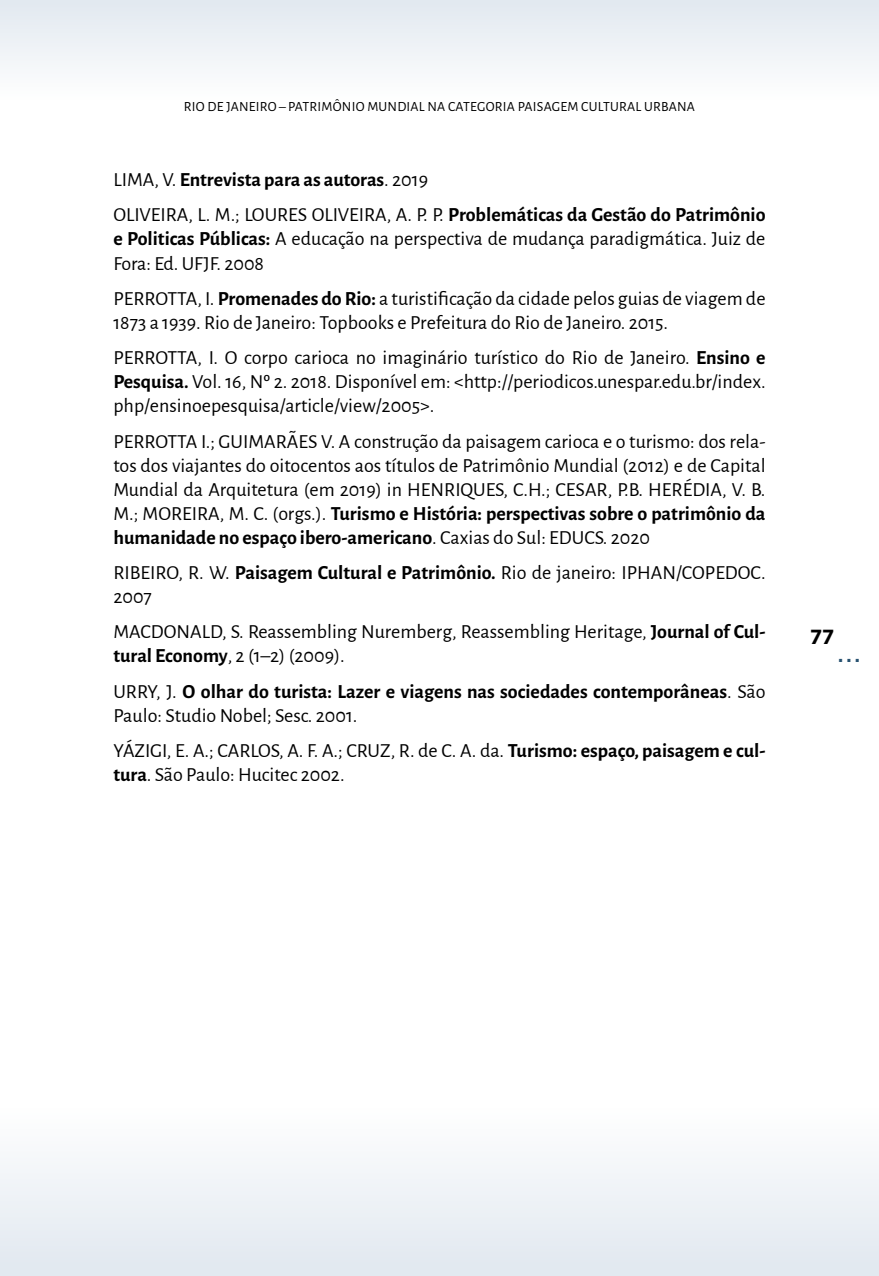
<style>
.page{position:relative;width:879px;height:1276px;background:#fff}
.page>*{position:absolute;margin:0;border:0;box-sizing:border-box;transform-origin:0 0}
.t1{font:700 22px "Eurose";color:#275170}
.t2{font:700 22px "Myriad Pro";color:#000}
.t3{font:20px/24px "Alegreya Sans";color:#000}
.t4{font:700 20px/35.4px "Alegreya Sans";color:#000}
.t5{font:14px "Alegreya Sans SC";letter-spacing:.015em;color:#000}
.s1{font-weight:400}
.s2{font-weight:700}
</style>
<div class="page">
<div style="left:0;top:0;width:879px;height:255px;background:linear-gradient(to bottom,#ecf0f5,#fff)"></div>
<div style="left:0;top:1057px;width:879px;height:219px;background:linear-gradient(to bottom,#fff,#e2e9f0)"></div>
<p class="t5" style="left:184px;top:97px;width:512px">RIO DE JANEIRO – PATRIMÔNIO MUNDIAL NA CATEGORIA PAISAGEM CULTURAL URBANA</p>
<p class="t4" style="left:113px;top:161px;width:653px"><span class="s1">LIMA, V.</span> Entrevista para as autoras<span class="s1">. 2019<br>OLIVEIRA, L. M.; LOURES OLIVEIRA, A. P. P.</span> Problemáticas da Gestão do Patrimônio</p>
<p class="t3" style="left:113px;top:226px;width:653px"><span class="s2">e Politicas Públicas:</span> A educação na perspectiva de mudança paradigmática. Juiz de<br>Fora: Ed. UFJF. 2008</p>
<p class="t3" style="left:113px;top:285px;width:653px">PERROTTA, I. <span class="s2">Promenades do Rio:</span> a turistificação da cidade pelos guias de viagem de<br>1873 a 1939. Rio de Janeiro: Topbooks e Prefeitura do Rio de Janeiro. 2015.</p>
<p class="t3" style="left:113px;top:345px;width:654px;text-align:justify">PERROTTA, I. O corpo carioca no imaginário turístico do Rio de Janeiro. <span class="s2">Ensino e Pesquisa.</span> Vol. 16, Nº 2. 2018. Disponível em: &lt;http://periodicos.unespar.edu.br/index. php/ensinoepesquisa/article/view/2005&gt;.</p>
<p class="t3" style="left:113px;top:428px;width:654px;text-align:justify">PERROTTA I.; GUIMARÃES V. A construção da paisagem carioca e o turismo: dos rela&shy;tos dos viajantes do oitocentos aos títulos de Patrimônio Mundial (2012) e de Capital Mundial da Arquitetura (em 2019) in HENRIQUES, C.H.; CESAR, P.B. HERÉDIA, V. B.<br>M.; MOREIRA, M. C. (orgs.). <span class="s2">Turismo e História: perspectivas sobre o patrimônio da humanidade no espaço ibero-americano</span>. Caxias do Sul: EDUCS. 2020</p>
<p class="t3" style="left:113px;top:559px;width:653px">RIBEIRO, R. W. <span class="s2">Paisagem Cultural e Patrimônio.</span> Rio de janeiro: IPHAN/COPEDOC.<br>2007</p>
<p class="t3" style="left:113px;top:619px;width:653px">MACDONALD, S. Reassembling Nuremberg, Reassembling Heritage, <span class="s2">Journal of Cul&shy;tural Economy</span>, 2 (1–2) (2009).</p>
<p class="t4" style="left:113px;top:678px;width:653px;line-height:24px"><span class="s1">URRY, J.</span> O olhar do turista: Lazer e viagens nas sociedades contemporâneas<span class="s1">. São<br>Paulo: Studio Nobel; Sesc. 2001.</span></p>
<p class="t3" style="left:113px;top:737px;width:653px">YÁZIGI, E. A.; CARLOS, A. F. A.; CRUZ, R. de C. A. da. <span class="s2">Turismo: espaço, paisagem e cul&shy;tura</span>. São Paulo: Hucitec 2002.</p>
<p class="t2" style="left:810px;top:622px;width:26px">77</p>
<p class="t1" style="left:837px;top:643px;width:26px">...</p>
</div>
